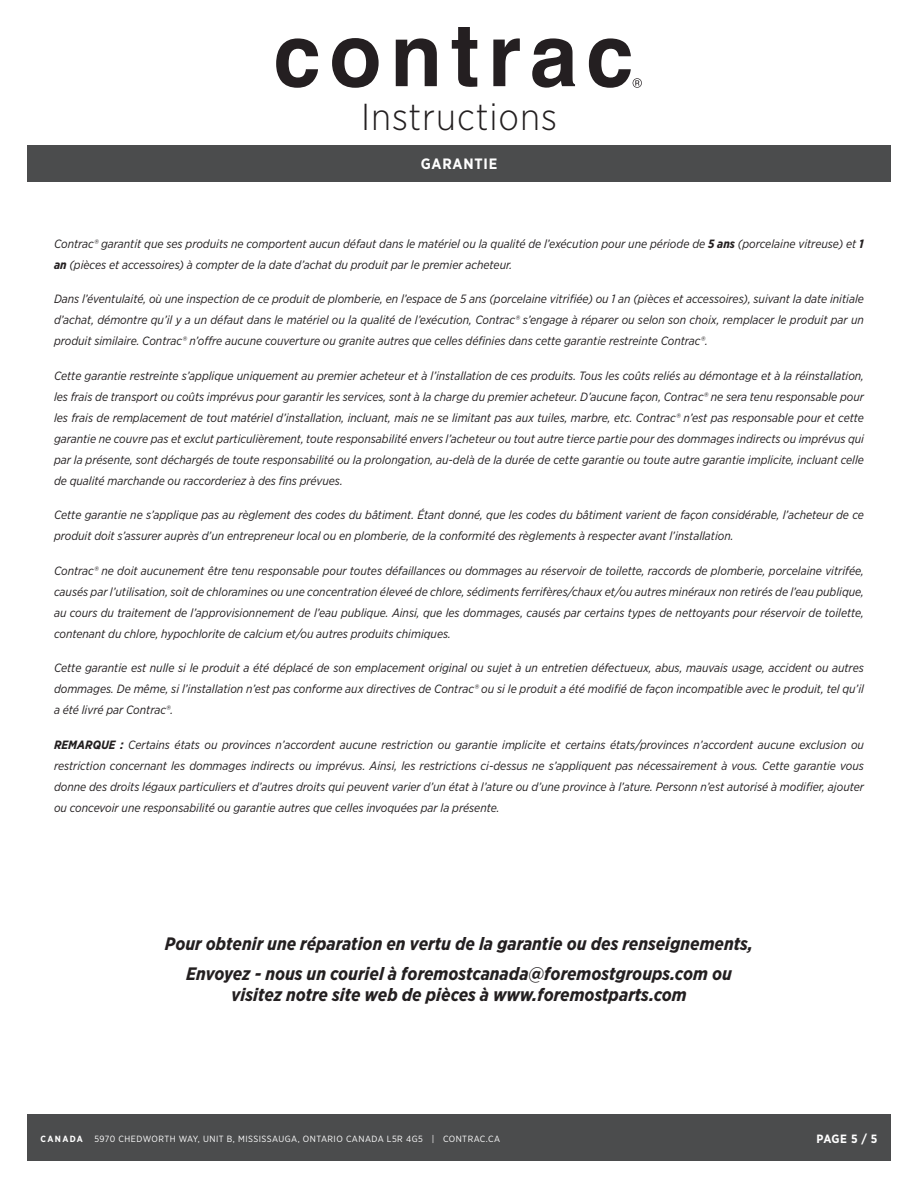
<style>
.page{position:relative;width:918px;height:1188px;background:#fff}
.page>*{position:absolute;margin:0;border:0;box-sizing:border-box;transform-origin:0 0}
.t1{font:300 37.5px "Gotham Narrow";letter-spacing:.025em;color:#231f20}
.warranty___French{font:italic 700 18px/30px "Gotham Narrow";color:#231f20;text-align:center}
.t2{font:700 15px "Gotham Narrow";letter-spacing:.05em;color:#fff}
.warranty___French-2{font:italic 12px/21px "Gotham Narrow";color:#231f20;text-align:justify}
.t3{font:700 12px "Gotham Narrow";color:#fff}
.t4{font:9px "Gotham Narrow";letter-spacing:.05em;color:#fff}
.t5{font:700 9px "Gotham Narrow";letter-spacing:.15em;color:#fff}
.s1{font-weight:700}
</style>
<div class="page">
<div style="left:27px;top:1115px;width:864px;height:46px;background:#4b4c4d"></div>
<svg style="left:276px;top:38px;width:42px;height:50px"></svg>
<svg style="left:332px;top:38px;width:47px;height:50px"></svg>
<svg style="left:396px;top:38px;width:41px;height:48px"></svg>
<svg style="left:452px;top:27px;width:25px;height:60px"></svg>
<svg style="left:493px;top:38px;width:27px;height:48px"></svg>
<svg style="left:532px;top:38px;width:43px;height:50px"></svg>
<svg style="left:589px;top:38px;width:53px;height:50px"></svg>
<div style="left:27px;top:145px;width:864px;height:36px;background:#4b4c4d"></div>
<p class="t1" style="left:361px;top:94px;width:197px">Instructions</p>
<p class="t2" style="left:421px;top:154px;width:78px">GARANTIE</p>
<p class="warranty___French-2" style="left:54px;top:233px;width:812px">Contrac® garantit que ses produits ne comportent aucun défaut dans le matériel ou la qualité de l’exécution pour une période de <span class="s1">5 ans</span> (porcelaine vitreuse) et <span class="s1">1 an</span> (pièces et accessoires) à compter de la date d’achat du produit par le premier acheteur.</p>
<p class="warranty___French-2" style="left:54px;top:289px;width:812px">Dans l’éventulaité, où une inspection de ce produit de plomberie, en l’espace de 5 ans (porcelaine vitrifiée) ou 1 an (pièces et accessoires), suivant la date initiale d’achat, démontre qu’il y a un défaut dans le matériel ou la qualité de l’exécution, Contrac® s’engage à réparer ou selon son choix, remplacer le produit par un produit similaire. Contrac® n’offre aucune couverture ou granite autres que celles définies dans cette garantie restreinte Contrac®.</p>
<p class="warranty___French-2" style="left:54px;top:365px;width:812px">Cette garantie restreinte s’applique uniquement au premier acheteur et à l’installation de ces produits. Tous les coûts reliés au démontage et à la réinstallation, les frais de transport ou coûts imprévus pour garantir les services, sont à la charge du premier acheteur. D’aucune façon, Contrac® ne sera tenu responsable pour les frais de remplacement de tout matériel d’installation, incluant, mais ne se limitant pas aux tuiles, marbre, etc. Contrac® n’est pas responsable pour et cette garantie ne couvre pas et exclut particulièrement, toute responsabilité envers l’acheteur ou tout autre tierce partie pour des dommages indirects ou imprévus qui par la présente, sont déchargés de toute responsabilité ou la prolongation, au-delà de la durée de cette garantie ou toute autre garantie implicite, incluant celle de qualité marchande ou raccorderiez à des fins prévues.</p>
<p class="warranty___French-2" style="left:54px;top:505px;width:811px">Cette garantie ne s’applique pas au règlement des codes du bâtiment. Étant donné, que les codes du bâtiment varient de façon considérable, l’acheteur de ce produit doit s’assurer auprès d’un entrepreneur local ou en plomberie, de la conformité des règlements à respecter avant l’installation.</p>
<p class="warranty___French-2" style="left:54px;top:560px;width:812px">Contrac® ne doit aucunement être tenu responsable pour toutes défaillances ou dommages au réservoir de toilette, raccords de plomberie, porcelaine vitrifée, causés par l’utilisation, soit de chloramines ou une concentration éleveé de chlore, sédiments ferrifères/chaux et/ou autres minéraux non retirés de l’eau publique, au cours du traitement de l’approvisionnement de l’eau publique. Ainsi, que les dommages, causés par certains types de nettoyants pour réservoir de toilette, contenant du chlore, hypochlorite de calcium et/ou autres produits chimiques.</p>
<p class="warranty___French-2" style="left:54px;top:658px;width:812px">Cette garantie est nulle si le produit a été déplacé de son emplacement original ou sujet à un entretien défectueux, abus, mauvais usage, accident ou autres dommages. De même, si l’installation n’est pas conforme aux directives de Contrac® ou si le produit a été modifié de façon incompatible avec le produit, tel qu’il a été livré par Contrac®.</p>
<p class="warranty___French-2" style="left:54px;top:734px;width:812px"><span class="s1">REMARQUE :</span> Certains états ou provinces n’accordent aucune restriction ou garantie implicite et certains états/provinces n’accordent aucune exclusion ou restriction concernant les dommages indirects ou imprévus. Ainsi, les restrictions ci-dessus ne s’appliquent pas nécessairement à vous. Cette garantie vous donne des droits légaux particuliers et d’autres droits qui peuvent varier d’un état à l’ature ou d’une province à l’ature. Personn n’est autorisé à modifier, ajouter ou concevoir une responsabilité ou garantie autres que celles invoquées par la présente.</p>
<p class="warranty___French" style="left:165px;top:929px;width:590px">Pour obtenir une réparation en vertu de la garantie ou des renseignements,<br>Envoyez - nous un couriel à foremostcanada@foremostgroups.com ou</p>
<p class="warranty___French" style="left:231px;top:980px;width:457px">visitez notre site web de pièces à www.foremostparts.com</p>
<p class="t5" style="left:40px;top:1133px;width:44px">CANADA</p>
<p class="t4" style="left:94px;top:1133px;width:407px">5970 CHEDWORTH WAY, UNIT B, MISSISSAUGA, ONTARIO CANADA L5R 4G5 | CONTRAC.CA</p>
<p class="t3" style="left:816px;top:1131px;width:63px">PAGE 5 / 5</p>
</div>
